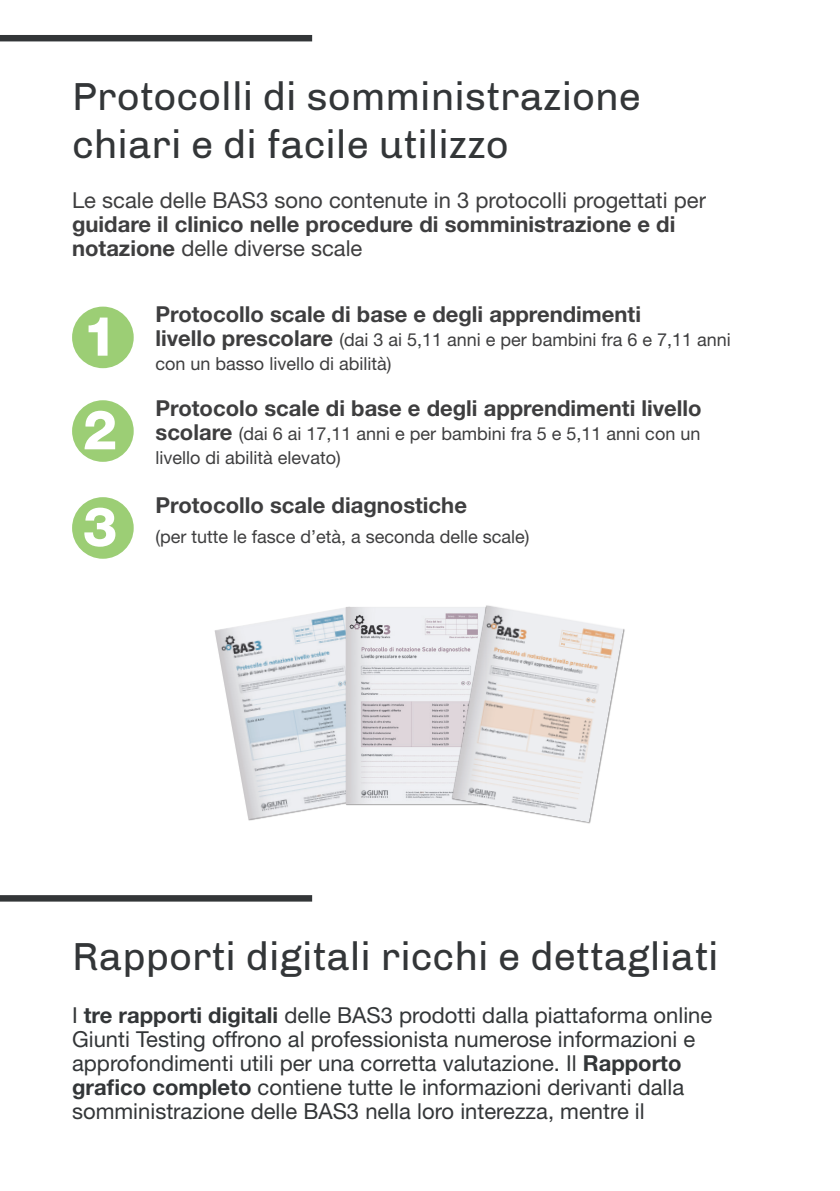
<style>
.page{position:relative;width:840px;height:1191px;background:#fff}
.page>*{position:absolute;margin:0;border:0;box-sizing:border-box;transform-origin:0 0}
.t1{font:800 54.6px "Helvetica Neue LT Std";color:#fff}
.t2{font:40px/48px "Chivo";color:#333638}
.t3{font:22px/24px "Helvetica Neue LT Std";color:#333638}
.t4{font:22px/24px "Helvetica Neue LT Std";color:#3e3e3f}
.t5{font:700 22px "Helvetica Neue LT Std";color:#3e3e3f}
.t6{font:18px/24px "Helvetica Neue LT Std";color:#3e3e3f}
.s1{font-weight:700}
.s2{font-weight:700;font-size:22px}
</style>
<div class="page">
<div style="left:0;top:35px;width:312px;height:6px;background:#333638"></div>
<div style="left:0;top:895px;width:312px;height:6px;background:#333638"></div>
<div style="left:72px;top:307px;width:62px;height:61px;background:#9cce75;border-radius:50%"></div>
<div style="left:72px;top:400px;width:62px;height:62px;background:#9cce75;border-radius:50%"></div>
<div style="left:72px;top:497px;width:62px;height:62px;background:#9cce75;border-radius:50%"></div>
<img style="left:214px;top:610px;width:117px;height:211px">
<img style="left:331px;top:606px;width:104px;height:201px">
<img style="left:435px;top:605px;width:190px;height:219px">
<p class="t2" style="left:72px;top:72px;width:570px">Protocolli di somministrazione chiari e di facile utilizzo</p>
<p class="t4" style="left:72px;top:188px;width:635px">Le scale delle BAS3 sono contenute in 3 protocolli progettati per <span class="s1">guidare il clinico nelle procedure di somministrazione e di notazione</span> delle diverse scale</p>
<p class="t1" style="left:83px;top:304px;width:36px">1</p>
<p class="t1" style="left:83px;top:397px;width:36px">2</p>
<p class="t1" style="left:83px;top:494px;width:36px">3</p>
<p class="t5" style="left:155px;top:301px;width:487px">Protocollo scale di base e degli apprendimenti</p>
<p class="t6" style="left:155px;top:328px;width:576px"><span class="s2">livello prescolare</span> (dai 3 ai 5,11 anni e per bambini fra 6 e 7,11 anni con un basso livello di abilità)</p>
<p class="t5" style="left:155px;top:394px;width:547px">Protocolo scale di base e degli apprendimenti livello</p>
<p class="t6" style="left:155px;top:421px;width:546px"><span class="s2">scolare</span> (dai 6 ai 17,11 anni e per bambini fra 5 e 5,11 anni con un livello di abilità elevato)</p>
<p class="t5" style="left:155px;top:491px;width:313px">Protocollo scale diagnostiche</p>
<p class="t6" style="left:155px;top:524px;width:375px">(per tutte le fasce d’età, a seconda delle scale)</p>
<p class="t2" style="left:72px;top:932px;width:647px">Rapporti digitali ricchi e dettagliati</p>
<p class="t3" style="left:72px;top:1003px;width:641px">I <span class="s1">tre rapporti digitali</span> delle BAS3 prodotti dalla piattaforma online Giunti Testing offrono al professionista numerose informazioni e approfondimenti utili per una corretta valutazione. Il <span class="s1">Rapporto grafico completo</span> contiene tutte le informazioni derivanti dalla somministrazione delle BAS3 nella loro interezza, mentre il</p>
</div>
